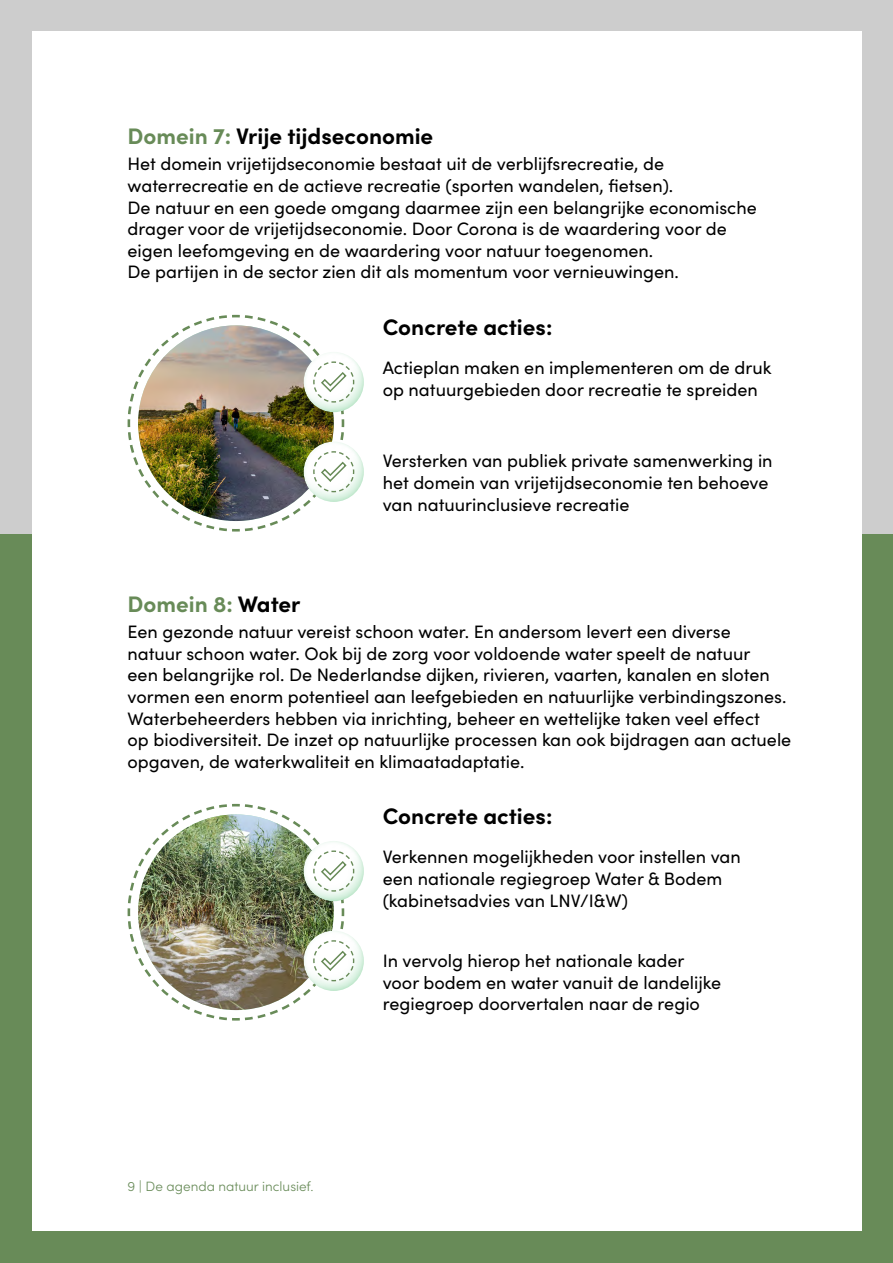
<style>
.page{position:relative;width:893px;height:1263px;background:#fff}
.page>*{position:absolute;margin:0;border:0;box-sizing:border-box;transform-origin:0 0}
.t1{font:700 22.5px "Sofia Pro";color:#000}
.t2{font:700 22.5px "Sofia Pro";color:#688b58}
.t3{font:18px/21.6px "Sofia Pro";color:#000}
.t4{font:300 13.5px "Sofia Pro";color:#688b58}
.s1{color:#688b58}
.s2{color:#000}
</style>
<div class="page">
<div style="left:0;top:0;width:893px;height:638px;background:#cdcdcd"></div>
<div style="left:0;top:534px;width:893px;height:729px;background:#688b58"></div>
<div style="left:32px;top:32px;width:829px;height:1199px;background:#fff"></div>
<svg style="left:127px;top:314px;width:218px;height:218px"></svg>
<img style="left:138px;top:325px;width:196px;height:196px;border-radius:98px">
<div style="left:295px;top:444px;width:83px;height:59px;background:#afe3c0;opacity:.75"></div>
<div style="left:295px;top:354px;width:83px;height:59px;background:#afe3c0;opacity:.75"></div>
<svg style="left:240px;top:314px;width:115px;height:103px"></svg>
<img style="left:242px;top:427px;width:113px;height:105px">
<svg style="left:127px;top:803px;width:218px;height:218px"></svg>
<img style="left:138px;top:814px;width:196px;height:196px;border-radius:98px">
<div style="left:295px;top:933px;width:83px;height:59px;background:#afe3c0;opacity:.75"></div>
<div style="left:295px;top:843px;width:83px;height:59px;background:#afe3c0;opacity:.75"></div>
<img style="left:240px;top:803px;width:115px;height:103px">
<img style="left:242px;top:916px;width:113px;height:105px">
<p class="t1" style="left:128px;top:119px;width:307px"><span class="s1">Domein 7:</span> Vrije tijdseconomie</p>
<p class="t3" style="left:128px;top:152px;width:631px">Het domein vrijetijdseconomie bestaat uit de verblijfsrecreatie, de waterrecreatie en de actieve recreatie (sporten wandelen, fietsen).<br>De natuur en een goede omgang daarmee zijn een belangrijke economische drager voor de vrijetijdseconomie. Door Corona is de waardering voor de eigen leefomgeving en de waardering voor natuur toegenomen.<br>De partijen in de sector zien dit als momentum voor vernieuwingen.</p>
<p class="t1" style="left:383px;top:310px;width:171px">Concrete acties:</p>
<p class="t3" style="left:383px;top:356px;width:390px">Actieplan maken en implementeren om de druk op natuurgebieden door recreatie te spreiden</p>
<p class="t3" style="left:383px;top:449px;width:391px">Versterken van publiek private samenwerking in het domein van vrijetijdseconomie ten behoeve van natuurinclusieve recreatie</p>
<p class="t2" style="left:128px;top:586px;width:174px">Domein 8: <span class="s2">Water</span></p>
<p class="t3" style="left:128px;top:620px;width:665px">Een gezonde natuur vereist schoon water. En andersom levert een diverse<br>natuur schoon water. Ook bij de zorg voor voldoende water speelt de natuur<br>een belangrijke rol. De Nederlandse dijken, rivieren, vaarten, kanalen en sloten vormen een enorm potentieel aan leefgebieden en natuurlijke verbindingszones.<br>Waterbeheerders hebben via inrichting, beheer en wettelijke taken veel effect<br>op biodiversiteit. De inzet op natuurlijke processen kan ook bijdragen aan actuele opgaven, de waterkwaliteit en klimaatadaptatie.</p>
<p class="t1" style="left:383px;top:799px;width:171px">Concrete acties:</p>
<p class="t3" style="left:383px;top:845px;width:360px">Verkennen mogelijkheden voor instellen van een nationale regiegroep Water &amp; Bodem (kabinetsadvies van LNV/I&amp;W)</p>
<p class="t4" style="left:128px;top:1176px;width:188px">9 | De agenda natuur inclusief.</p>
<p class="t3" style="left:383px;top:949px;width:340px">In vervolg hierop het nationale kader voor bodem en water vanuit de landelijke regiegroep doorvertalen naar de regio</p>
</div>
